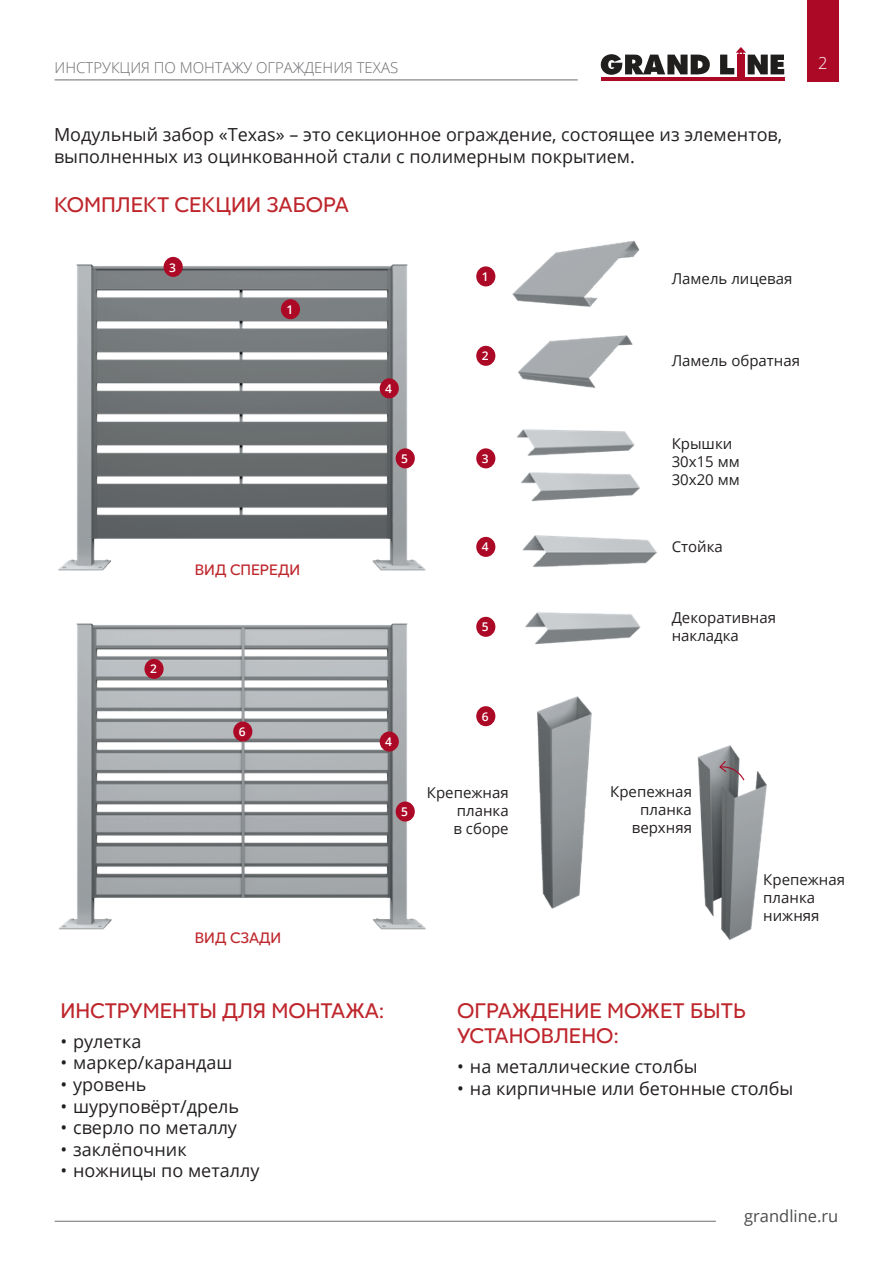
<style>
.page{position:relative;width:893px;height:1263px;background:#fff}
.page>*{position:absolute;margin:0;border:0;box-sizing:border-box;transform-origin:0 0}
.t1{font:21px/25.2px "Red Ring";color:#be262c}
.t2{font:18px/21.6px "Open Sans";color:#231f20}
.t3{font:16.5px "Open Sans";color:#4b4c4d}
.t4{font:300 16.5px "Open Sans";color:#fff}
.t5{font:15px/18px "Open Sans";color:#231f20}
.t6{font:300 15px "Open Sans";color:#6c6d70}
.t7{font:15px "Red Ring";color:#be262c}
.t8{font:600 12px "Open Sans";color:#fff}
</style>
<div class="page">
<div style="left:807px;top:0;width:31px;height:81px;background:#ac0926"></div>
<div style="left:737px;top:55px;width:7px;height:24px;background:#ac0926"></div>
<hr style="left:601px;top:77px;width:183px;height:3px;background:#ac0926">
<svg style="left:601px;top:54px;width:109px;height:21px"></svg>
<svg style="left:720px;top:47px;width:64px;height:27px"></svg>
<hr style="left:55px;top:80px;width:523px;height:1px;background:#6c6d70">
<hr style="left:55px;top:1221px;width:661px;height:1px;background:#6c6d70">
<img style="left:58px;top:256px;width:368px;height:315px">
<img style="left:59px;top:623px;width:367px;height:307px">
<img style="left:522px;top:535px;width:135px;height:32px">
<img style="left:525px;top:612px;width:116px;height:33px">
<img style="left:512px;top:241px;width:128px;height:66px">
<img style="left:518px;top:335px;width:115px;height:53px">
<img style="left:517px;top:429px;width:123px;height:73px">
<div style="left:281px;top:299px;width:19px;height:20px;background:#ac0926;border-radius:50%"></div>
<div style="left:476px;top:266px;width:19px;height:20px;background:#ac0926;border-radius:50%"></div>
<div style="left:144px;top:659px;width:20px;height:20px;background:#ac0926;border-radius:50%"></div>
<div style="left:476px;top:346px;width:19px;height:20px;background:#ac0926;border-radius:50%"></div>
<div style="left:164px;top:257px;width:19px;height:20px;background:#ac0926;border-radius:50%"></div>
<div style="left:476px;top:448px;width:19px;height:20px;background:#ac0926;border-radius:50%"></div>
<div style="left:476px;top:537px;width:19px;height:20px;background:#ac0926;border-radius:50%"></div>
<div style="left:476px;top:706px;width:19px;height:20px;background:#ac0926;border-radius:50%"></div>
<div style="left:233px;top:721px;width:19px;height:20px;background:#ac0926;border-radius:50%"></div>
<div style="left:476px;top:617px;width:19px;height:20px;background:#ac0926;border-radius:50%"></div>
<div style="left:396px;top:801px;width:19px;height:20px;background:#ac0926;border-radius:50%"></div>
<div style="left:396px;top:448px;width:19px;height:20px;background:#ac0926;border-radius:50%"></div>
<div style="left:380px;top:731px;width:19px;height:20px;background:#ac0926;border-radius:50%"></div>
<div style="left:380px;top:378px;width:19px;height:20px;background:#ac0926;border-radius:50%"></div>
<img style="left:697px;top:745px;width:69px;height:195px">
<img style="left:537px;top:696px;width:55px;height:213px">
<svg style="left:718px;top:760px;width:27px;height:22px"></svg>
<p class="t6" style="left:55px;top:58px;width:345px">ИНСТРУКЦИЯ ПО МОНТАЖУ ОГРАЖДЕНИЯ TEXAS</p>
<p class="t4" style="left:818px;top:52px;width:11px">2</p>
<p class="t2" style="left:54px;top:124px;width:730px">Модульный забор «Texas» – это секционное ограждение, состоящее из элементов, выполненных из оцинкованной стали с полимерным покрытием.</p>
<p class="t1" style="left:54px;top:192px;width:296px">КОМПЛЕКТ СЕКЦИИ ЗАБОРА</p>
<p class="t8" style="left:169px;top:259px;width:8px">3</p>
<p class="t8" style="left:286px;top:301px;width:8px">1</p>
<p class="t8" style="left:150px;top:661px;width:8px">2</p>
<p class="t7" style="left:195px;top:560px;width:107px">ВИД СПЕРЕДИ</p>
<p class="t8" style="left:239px;top:723px;width:8px">6</p>
<p class="t7" style="left:195px;top:928px;width:88px">ВИД СЗАДИ</p>
<p class="t8" style="left:385px;top:380px;width:8px">4</p>
<p class="t8" style="left:401px;top:450px;width:8px">5</p>
<p class="t8" style="left:482px;top:268px;width:8px">1</p>
<p class="t8" style="left:482px;top:348px;width:8px">2</p>
<p class="t8" style="left:482px;top:450px;width:8px">3</p>
<p class="t8" style="left:482px;top:539px;width:8px">4</p>
<p class="t8" style="left:482px;top:619px;width:8px">5</p>
<p class="t8" style="left:385px;top:733px;width:8px">4</p>
<p class="t8" style="left:401px;top:803px;width:8px">5</p>
<p class="t8" style="left:482px;top:708px;width:8px">6</p>
<p class="t5" style="left:453px;top:783px;width:57px;text-align:justify;text-indent:-27px">Крепежная планка в сборе</p>
<p class="t5" style="left:672px;top:269px;width:122px">Ламель лицевая</p>
<p class="t5" style="left:672px;top:351px;width:130px">Ламель обратная</p>
<p class="t5" style="left:672px;top:434px;width:70px">Крышки<br>30х15 мм<br>30х20 мм</p>
<p class="t5" style="left:672px;top:537px;width:53px">Cтойка</p>
<p class="t5" style="left:672px;top:608px;width:106px">Декоративная накладка</p>
<p class="t5" style="left:610px;top:782px;width:83px;text-align:right">Крепежная планка верхняя</p>
<p class="t5" style="left:763px;top:870px;width:83px">Крепежная планка нижняя</p>
<p class="t1" style="left:60px;top:998px;width:326px">ИНСТРУМЕНТЫ ДЛЯ МОНТАЖА:</p>
<p class="t2" style="left:60px;top:1030px;width:82px">• рулетка</p>
<p class="t2" style="left:60px;top:1051px;width:174px">• маркер/карандаш</p>
<p class="t2" style="left:60px;top:1073px;width:88px">• уровень</p>
<p class="t2" style="left:60px;top:1095px;width:180px">• шуруповёрт/дрель</p>
<p class="t2" style="left:60px;top:1116px;width:178px">• сверло по металлу</p>
<p class="t2" style="left:60px;top:1138px;width:128px">• заклёпочник</p>
<p class="t2" style="left:60px;top:1159px;width:201px">• ножницы по металлу</p>
<p class="t1" style="left:457px;top:998px;width:290px">ОГРАЖДЕНИЕ МОЖЕТ БЫТЬ<br>УСТАНОВЛЕНО:</p>
<p class="t2" style="left:457px;top:1055px;width:242px">• на металлические столбы</p>
<p class="t2" style="left:457px;top:1077px;width:338px">• на кирпичные или бетонные столбы</p>
<p class="t3" style="left:744px;top:1204px;width:96px">grandline.ru</p>
</div>
